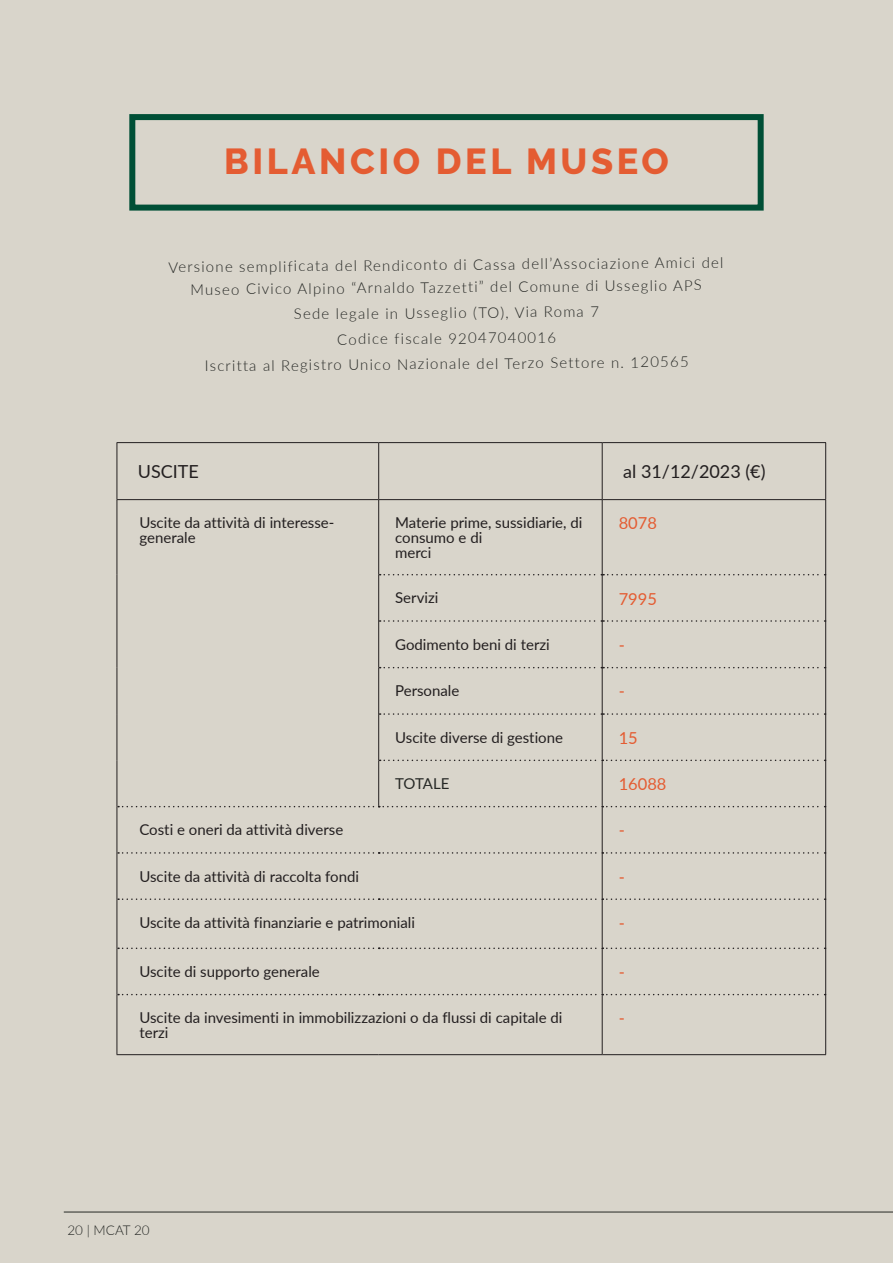
<style>
.page{position:relative;width:893px;height:1263px;background:#d9d5cb}
.page>*{position:absolute;margin:0;border:0;box-sizing:border-box;transform-origin:0 0}
.Header_-_Align_Center{font:800 36px "Raleway";letter-spacing:.1em;color:#e45c32}
.Table_Header{font:18px "Lato";color:#231f20}
.Table_Body_Text{font:16.5px "Lato";color:#e45c32}
.Table_Body_Text-2{font:15px/15px "Lato";color:#231f20}
.Subhead_-_Align_Center{font:300 15px/22.5px "Lato";color:#262825;text-align:center}
.Table_Body_Text-3{font:15px "Lato";letter-spacing:-.03em;color:#262825}
.t1{font:300 13.5px "Lato";color:#262825}
</style>
<div class="page">
<hr style="left:379px;top:442px;width:223px;height:1px;background:#231f20">
<hr style="left:602px;top:442px;width:224px;height:1px;background:#231f20">
<hr style="left:602px;top:443px;width:1px;height:56px;background:#231f20">
<hr style="left:825px;top:443px;width:1px;height:56px;background:#231f20">
<svg style="left:380px;top:574px;width:445px;height:1px"></svg>
<svg style="left:380px;top:620px;width:445px;height:2px"></svg>
<svg style="left:380px;top:667px;width:445px;height:1px"></svg>
<svg style="left:380px;top:713px;width:445px;height:2px"></svg>
<hr style="left:117px;top:442px;width:262px;height:1px;background:#231f20">
<hr style="left:117px;top:443px;width:1px;height:56px;background:#231f20">
<hr style="left:378px;top:443px;width:1px;height:56px;background:#231f20">
<hr style="left:602px;top:761px;width:1px;height:45px;background:#231f20">
<hr style="left:379px;top:499px;width:223px;height:1px;background:#231f20">
<hr style="left:602px;top:499px;width:224px;height:1px;background:#231f20">
<hr style="left:602px;top:500px;width:1px;height:75px;background:#231f20">
<hr style="left:602px;top:575px;width:1px;height:46px;background:#231f20">
<hr style="left:602px;top:621px;width:1px;height:47px;background:#231f20">
<hr style="left:602px;top:668px;width:1px;height:46px;background:#231f20">
<hr style="left:602px;top:714px;width:1px;height:46px;background:#231f20">
<svg style="left:380px;top:760px;width:445px;height:1px"></svg>
<hr style="left:117px;top:499px;width:262px;height:1px;background:#231f20">
<hr style="left:378px;top:500px;width:1px;height:75px;background:#231f20">
<hr style="left:378px;top:575px;width:1px;height:46px;background:#231f20">
<hr style="left:378px;top:621px;width:1px;height:47px;background:#231f20">
<hr style="left:378px;top:668px;width:1px;height:46px;background:#231f20">
<hr style="left:378px;top:714px;width:1px;height:46px;background:#231f20">
<hr style="left:378px;top:760px;width:1px;height:46px;background:#231f20">
<hr style="left:602px;top:807px;width:1px;height:45px;background:#231f20">
<svg style="left:118px;top:852px;width:707px;height:2px"></svg>
<hr style="left:602px;top:854px;width:1px;height:44px;background:#231f20">
<svg style="left:118px;top:898px;width:707px;height:2px"></svg>
<hr style="left:602px;top:900px;width:1px;height:47px;background:#231f20">
<svg style="left:118px;top:947px;width:707px;height:2px"></svg>
<hr style="left:602px;top:949px;width:1px;height:45px;background:#231f20">
<svg style="left:118px;top:994px;width:707px;height:1px"></svg>
<hr style="left:602px;top:995px;width:1px;height:59px;background:#231f20">
<hr style="left:117px;top:500px;width:1px;height:75px;background:#231f20">
<hr style="left:117px;top:575px;width:1px;height:46px;background:#231f20">
<hr style="left:117px;top:621px;width:1px;height:47px;background:#231f20">
<hr style="left:117px;top:668px;width:1px;height:46px;background:#231f20">
<hr style="left:117px;top:714px;width:1px;height:46px;background:#231f20">
<hr style="left:117px;top:760px;width:1px;height:47px;background:#231f20">
<hr style="left:117px;top:807px;width:1px;height:46px;background:#231f20">
<hr style="left:117px;top:853px;width:1px;height:46px;background:#231f20">
<hr style="left:117px;top:899px;width:1px;height:49px;background:#231f20">
<hr style="left:117px;top:948px;width:1px;height:46px;background:#231f20">
<hr style="left:117px;top:994px;width:1px;height:60px;background:#231f20">
<hr style="left:117px;top:1054px;width:262px;height:1px;background:#231f20">
<hr style="left:379px;top:1054px;width:223px;height:1px;background:#231f20">
<hr style="left:602px;top:1054px;width:224px;height:1px;background:#231f20">
<svg style="left:118px;top:806px;width:707px;height:1px"></svg>
<hr style="left:825px;top:500px;width:1px;height:75px;background:#231f20">
<hr style="left:825px;top:575px;width:1px;height:46px;background:#231f20">
<hr style="left:825px;top:621px;width:1px;height:47px;background:#231f20">
<hr style="left:825px;top:668px;width:1px;height:46px;background:#231f20">
<hr style="left:825px;top:714px;width:1px;height:46px;background:#231f20">
<hr style="left:825px;top:760px;width:1px;height:47px;background:#231f20">
<hr style="left:825px;top:807px;width:1px;height:46px;background:#231f20">
<hr style="left:825px;top:853px;width:1px;height:46px;background:#231f20">
<hr style="left:825px;top:899px;width:1px;height:49px;background:#231f20">
<hr style="left:825px;top:948px;width:1px;height:46px;background:#231f20">
<hr style="left:825px;top:994px;width:1px;height:60px;background:#231f20">
<div style="left:129px;top:114px;width:635px;height:97px;border:6px solid #004f36"></div>
<hr style="left:64px;top:1212px;width:829px;height:1px;background:#262825">
<p class="Header_-_Align_Center" style="left:224px;top:140px;width:446px">BILANCIO DEL MUSEO</p>
<p class="Subhead_-_Align_Center" style="left:168px;top:258px;width:557px;rotate:-1deg">Versione semplificata del Rendiconto di Cassa dell’Associazione Amici del<br>Museo Civico Alpino “Arnaldo Tazzetti” del Comune di Usseglio APS</p>
<p class="Subhead_-_Align_Center" style="left:294px;top:304px;width:307px;rotate:-1deg">Sede legale in Usseglio (TO), Via Roma 7</p>
<p class="Subhead_-_Align_Center" style="left:337px;top:328px;width:220px;rotate:-1deg">Codice fiscale 92047040016</p>
<p class="Subhead_-_Align_Center" style="left:205px;top:356px;width:485px;rotate:-1deg">Iscritta al Registro Unico Nazionale del Terzo Settore n. 120565</p>
<p class="Table_Header" style="left:138px;top:459px;width:63px">USCITE</p>
<p class="Table_Header" style="left:623px;top:459px;width:144px">al 31/12/2023 (€)</p>
<p class="Table_Body_Text-2" style="left:139px;top:515px;width:196px">Uscite da attività di interesse&shy;generale</p>
<p class="Table_Body_Text-2" style="left:395px;top:515px;width:189px">Materie prime, sussidiarie, di consumo e di</p>
<p class="Table_Body_Text-2" style="left:395px;top:545px;width:38px">merci</p>
<p class="Table_Body_Text" style="left:619px;top:512px;width:40px">8078</p>
<p class="Table_Body_Text-2" style="left:395px;top:590px;width:45px">Servizi</p>
<p class="Table_Body_Text" style="left:619px;top:587px;width:40px">7995</p>
<p class="Table_Body_Text-2" style="left:395px;top:636px;width:156px">Godimento beni di terzi</p>
<p class="Table_Body_Text" style="left:619px;top:633px;width:8px">-</p>
<p class="Table_Body_Text-2" style="left:395px;top:683px;width:66px">Personale</p>
<p class="Table_Body_Text" style="left:619px;top:680px;width:8px">-</p>
<p class="Table_Body_Text-2" style="left:395px;top:729px;width:169px">Uscite diverse di gestione</p>
<p class="Table_Body_Text" style="left:619px;top:726px;width:21px">15</p>
<p class="Table_Body_Text-3" style="left:395px;top:773px;width:56px">TOTALE</p>
<p class="Table_Body_Text" style="left:619px;top:772px;width:49px">16088</p>
<p class="Table_Body_Text-2" style="left:139px;top:822px;width:205px">Costi e oneri da attività diverse</p>
<p class="Table_Body_Text" style="left:619px;top:819px;width:8px">-</p>
<p class="Table_Body_Text-2" style="left:139px;top:868px;width:221px">Uscite da attività di raccolta fondi</p>
<p class="Table_Body_Text" style="left:619px;top:865px;width:8px">-</p>
<p class="Table_Body_Text-2" style="left:139px;top:914px;width:277px">Uscite da attività finanziarie e patrimoniali</p>
<p class="Table_Body_Text" style="left:619px;top:911px;width:8px">-</p>
<p class="Table_Body_Text-2" style="left:139px;top:963px;width:182px">Uscite di supporto generale</p>
<p class="Table_Body_Text" style="left:619px;top:960px;width:8px">-</p>
<p class="Table_Body_Text-2" style="left:139px;top:1009px;width:425px">Uscite da invesimenti in immobilizzazioni o da flussi di capitale di terzi</p>
<p class="Table_Body_Text" style="left:619px;top:1006px;width:8px">-</p>
<p class="t1" style="left:67px;top:1220px;width:84px">20 | MCAT 20</p>
</div>
